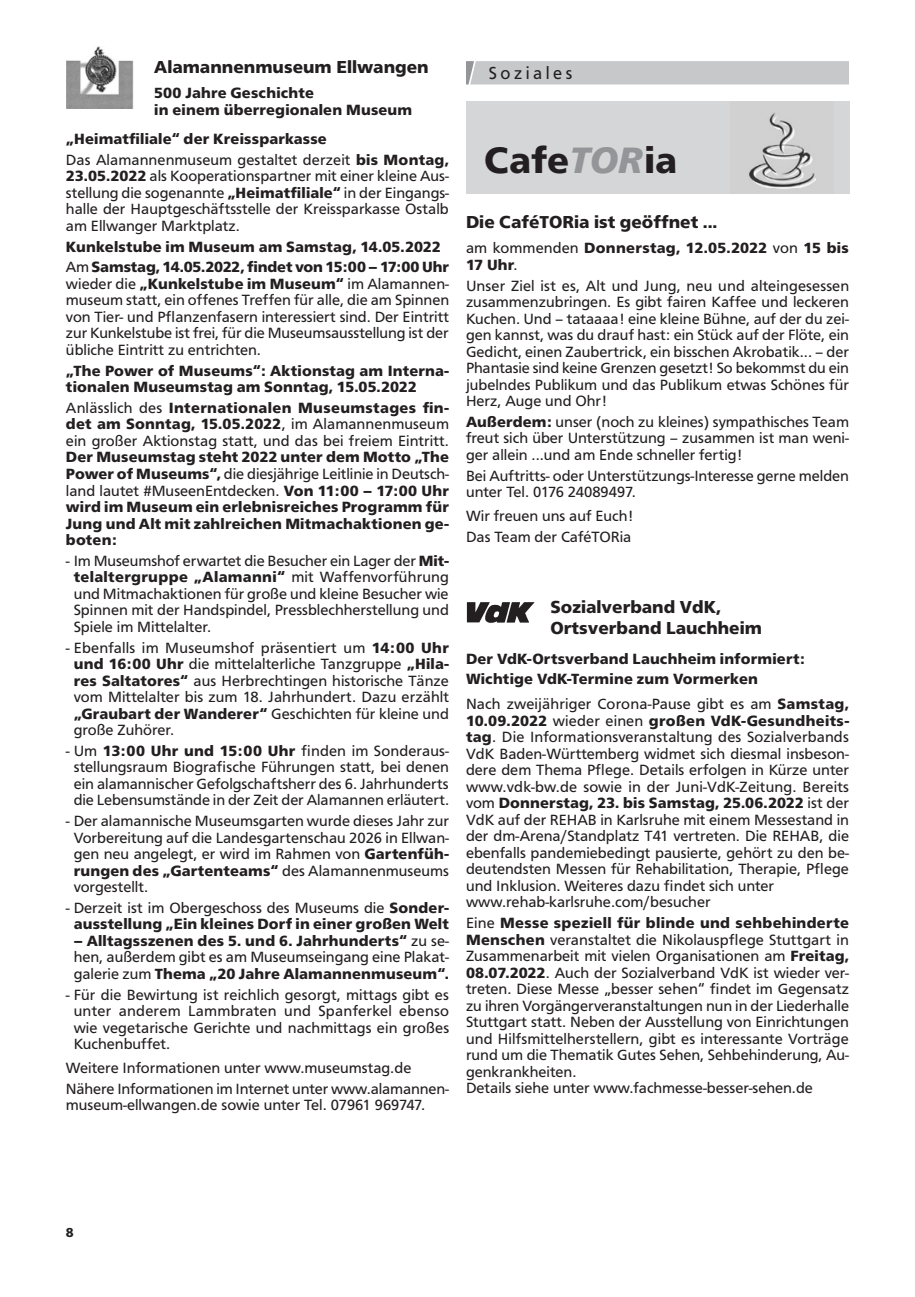
<style>
.page{position:relative;width:915px;height:1297px;background:#fff}
.page>*{position:absolute;margin:0;border:0;box-sizing:border-box;transform-origin:0 0}
.Zwischentitel_12p{font:700 38.1px "Frutus T";color:#231f20}
.t1{font:700 33.75px "Frutus T";color:#191919}
.Zwischentitel_12p-2{font:700 18px/21px "Frutus T";color:#231f20}
.t2{font:18px "Frutus T";color:#231f20;scale:.96 1}
.Grundtext__GT{font:15.3px/16.5px "Frutus T";color:#231f20;text-align:justify}
.Grundtext__GT-2{font:700 15.3px/16.5px "Frutus T";letter-spacing:.01em;color:#231f20}
.Grundtext_fett{font:700 15.3px/16.5px "Frutus T";letter-spacing:.01em;color:#231f20}
.t3{font:700 13.5px "Frutus T";color:#231f20}
.t4{font:12.45px/16.6px "Frutus T";color:#191919}
.t5{font:700 12.45px "Frutus T";color:#191919}
.t6{font:italic 12.45px/13.4px "Frutus T";letter-spacing:.01em;color:#191919}
.s1{font-weight:700}
.s2{font-weight:400}
.s3{font-style:italic;color:#6a6a6a}
.s4{font-style:italic;color:#939598}
.s5{font-style:italic}
</style>
<div class="page">
<div style="left:466px;top:61px;width:382px;height:24px;background:#c7c8ca"></div>
<img style="left:466px;top:602px;width:68px;height:20px">
<img style="left:67px;top:46px;width:67px;height:62px">
<div style="left:466px;top:101px;width:382px;height:92px;background:#d5d6d8"></div>
<div style="left:729px;top:101px;width:104px;height:93px;background:#d1d1d1"></div>
<img style="left:765px;top:187px;width:38px;height:2px">
<img style="left:749px;top:113px;width:66px;height:74px">
<p class="Zwischentitel_12p-2" style="left:154px;top:57px;width:276px">Alamannenmuseum Ellwangen</p>
<p class="Grundtext_fett" style="left:154px;top:85px;width:259px">500 Jahre Geschichte<br>in einem überregionalen Museum</p>
<p class="Grundtext__GT-2" style="left:66px;top:131px;width:262px">„Heimatfiliale“ der Kreissparkasse</p>
<p class="Grundtext__GT" style="left:66px;top:151px;width:384px">Das Alamannenmuseum gestaltet derzeit <span class="s1">bis Montag, 23.05.2022</span> als Kooperationspartner mit einer kleine Aus&shy;stellung die sogenannte <span class="s1">„Heimatfiliale“</span> in der Eingangs&shy;halle der Hauptgeschäftsstelle der Kreissparkasse Ostalb am Ellwanger Marktplatz.</p>
<p class="Grundtext__GT-2" style="left:66px;top:238px;width:376px">Kunkelstube im Museum am Samstag, 14.05.2022</p>
<p class="Grundtext__GT" style="left:66px;top:259px;width:384px">Am <span class="s1">Samstag, 14.05.2022, findet von 15:00 – 17:00 Uhr </span>wieder die <span class="s1">„Kunkelstube im Museum“</span> im Alamannen&shy;museum statt, ein offenes Treffen für alle, die am Spinnen von Tier- und Pflanzenfasern interessiert sind. Der Eintritt zur Kunkelstube ist frei, für die Museumsausstellung ist der übliche Eintritt zu entrichten.</p>
<p class="Grundtext__GT-2" style="left:66px;top:362px;width:384px">„The Power of Museums“: Aktionstag am Interna&shy;tionalen Museumstag am Sonntag, 15.05.2022</p>
<p class="Grundtext__GT-2" style="left:66px;top:399px;width:384px;text-align:justify"><span class="s2">Anlässlich des</span> Internationalen Museumstages fin&shy;det am Sonntag, 15.05.2022<span class="s2">, im Alamannenmuseum ein großer Aktionstag statt, und das bei freiem Eintritt.<br></span>Der Museumstag steht 2022 unter dem Motto „The Power of Museums“, <span class="s2">die diesjährige Leitlinie in Deutsch&shy;land lautet #MuseenEntdecken.</span> Von 11:00 – 17:00 Uhr wird im Museum ein erlebnisreiches Programm für Jung und Alt mit zahlreichen Mitmachaktionen ge&shy;boten:</p>
<p class="Grundtext__GT" style="left:74px;top:552px;width:377px;text-indent:-8px">- Im Museumshof erwartet die Besucher ein Lager der <span class="s1">Mit&shy;telaltergruppe „Alamanni“</span> mit Waffenvorführung und Mitmachaktionen für große und kleine Besucher wie Spinnen mit der Handspindel, Pressblechherstellung und Spiele im Mittelalter.</p>
<p class="Grundtext__GT" style="left:74px;top:639px;width:377px;text-indent:-8px">- Ebenfalls im Museumshof präsentiert um <span class="s1">14:00 Uhr und 16:00 Uhr</span> die mittelalterliche Tanzgruppe <span class="s1">„Hila&shy;res Saltatores“</span> aus Herbrechtingen historische Tänze vom Mittelalter bis zum 18. Jahrhundert. Dazu erzählt <span class="s1">„Graubart der Wanderer“</span> Geschichten für kleine und große Zuhörer.</p>
<p class="Grundtext__GT" style="left:66px;top:742px;width:384px;text-align:center">- Um <span class="s1">13:00 Uhr und 15:00 Uhr</span> finden im Sonderaus&shy;stellungsraum Biografische Führungen statt, bei denen ein alamannischer Gefolgschaftsherr des 6. Jahrhunderts die Lebensumstände in der Zeit der Alamannen erläutert.</p>
<p class="Grundtext__GT" style="left:74px;top:812px;width:376px;text-indent:-8px">- Der alamannische Museumsgarten wurde dieses Jahr zur Vorbereitung auf die Landesgartenschau 2026 in Ellwan&shy;gen neu angelegt, er wird im Rahmen von <span class="s1">Gartenfüh&shy;rungen des „Gartenteams“</span> des Alamannenmuseums vorgestellt.</p>
<p class="Grundtext__GT-2" style="left:66px;top:899px;width:384px;text-align:center"><span class="s2">- Derzeit ist im Obergeschoss des Museums die</span> Sonder&shy;ausstellung „Ein kleines Dorf in einer großen Welt</p>
<p class="Grundtext__GT-2" style="left:74px;top:932px;width:376px;text-align:justify">– Alltagsszenen des 5. und 6. Jahrhunderts“ <span class="s2">zu se&shy;hen, außerdem gibt es am Museumseingang eine Plakat&shy;galerie zum</span> Thema „20 Jahre Alamannenmuseum“.</p>
<p class="Grundtext__GT" style="left:74px;top:986px;width:377px;text-indent:-8px">- Für die Bewirtung ist reichlich gesorgt, mittags gibt es unter anderem Lammbraten und Spanferkel ebenso wie vegetarische Gerichte und nachmittags ein großes Kuchenbuffet.</p>
<p class="Grundtext__GT" style="left:66px;top:1059px;width:347px">Weitere Informationen unter www.museumstag.de</p>
<p class="Grundtext__GT" style="left:66px;top:1080px;width:384px">Nähere Informationen im Internet unter www.alamannen&shy;museum-ellwangen.de sowie unter Tel. 07961 969747.</p>
<p class="t2" style="left:489px;top:63px;width:88px">Soziales</p>
<p class="t1" style="left:540px;top:132px;width:161px">Cafe<span class="s3">Tor</span>ia</p>
<p class="Zwischentitel_12p" style="left:484px;top:138px;width:194px">Cafe<span class="s4">TOR</span>ia</p>
<p class="Zwischentitel_12p-2" style="left:466px;top:212px;width:253px">Die CaféTORia ist geöffnet ...</p>
<p class="Grundtext__GT-2" style="left:466px;top:240px;width:384px"><span class="s2">am kommenden</span> Donnerstag, 12.05.2022 <span class="s2">von</span> 15 bis<br>17 Uhr<span class="s2">.</span></p>
<p class="Grundtext__GT" style="left:466px;top:277px;width:384px">Unser Ziel ist es, Alt und Jung, neu und alteingesessen zusammenzubringen. Es gibt fairen Kaffee und leckeren Kuchen. Und – tataaaa! eine kleine Bühne, auf der du zei&shy;gen kannst, was du drauf hast: ein Stück auf der Flöte, ein Gedicht, einen Zaubertrick, ein bisschen Akrobatik... – der Phantasie sind keine Grenzen gesetzt! So bekommst du ein jubelndes Publikum und das Publikum etwas Schönes für Herz, Auge und Ohr!</p>
<p class="Grundtext__GT" style="left:466px;top:413px;width:384px"><span class="s1">Außerdem:</span> unser (noch zu kleines) sympathisches Team freut sich über Unterstützung – zusammen ist man weni&shy;ger allein ...und am Ende schneller fertig!</p>
<p class="Grundtext__GT" style="left:466px;top:467px;width:384px">Bei Auftritts- oder Unterstützungs-Interesse gerne melden unter Tel. 0176 24089497.</p>
<p class="Grundtext__GT" style="left:466px;top:507px;width:169px">Wir freuen uns auf Euch!</p>
<p class="Grundtext__GT" style="left:466px;top:528px;width:167px">Das Team der CaféTORia</p>
<p class="t5" style="left:540px;top:213px;width:177px"><span class="s2">•</span> am Donnerstag<span class="s2">,</span> 26.04.2018</p>
<p class="t5" style="left:540px;top:246px;width:244px">• in der Begegnungsstätte „Oberes Tor“</p>
<p class="t4" style="left:540px;top:279px;width:278px">Kommen kann jeder, der Zeit und Lust hat!<br>Spiel- und Malsachen sind vorhanden. Kaffee, Tee,</p>
<p class="t4" style="left:540px;top:310px;width:278px;line-height:13.4px">Getränke und Kuchen können wie gewohnt zum<br>Selbstkostenpreis gekauft werden.</p>
<p class="t4" style="left:540px;top:338px;width:228px;line-height:18.5px">Das Orgateam freut sich auf Ihr Kommen!<br><span class="s5">Aktuell suchen wir noch Duplo-</span></p>
<p class="t6" style="left:540px;top:372px;width:181px">steine und Spielsachen für den<br>Hof. Bitte ggf. gerne melden bei</p>
<p class="t5" style="left:540px;top:418px;width:173px"><span class="s2">Vorab schon</span> herzlichen Dank<span class="s2">!</span></p>
<p class="Zwischentitel_12p-2" style="left:550px;top:597px;width:213px">Sozialverband VdK,<br>Ortsverband Lauchheim</p>
<p class="Grundtext__GT-2" style="left:466px;top:650px;width:340px">Der VdK-Ortsverband Lauchheim informiert:</p>
<p class="Grundtext__GT-2" style="left:466px;top:671px;width:293px">Wichtige VdK-Termine zum Vormerken</p>
<p class="Grundtext__GT" style="left:466px;top:696px;width:384px;text-align:left">Nach zweijähriger Corona-Pause gibt es am <span class="s1">Samstag, 10.09.2022</span> wieder einen <span class="s1">großen VdK-Gesundheits&shy;tag</span>. Die Informationsveranstaltung des Sozialverbands VdK Baden-Württemberg widmet sich diesmal insbeson&shy;dere dem Thema Pflege. Details erfolgen in Kürze unter www.vdk-bw.de sowie in der Juni-VdK-Zeitung. Bereits vom <span class="s1">Donnerstag, 23. bis Samstag, 25.06.2022</span> ist der VdK auf der REHAB in Karlsruhe mit einem Messestand in der dm-Arena/Standplatz T41 vertreten. Die REHAB, die ebenfalls pandemiebedingt pausierte, gehört zu den be&shy;deutendsten Messen für Rehabilitation, Therapie, Pflege und Inklusion. Weiteres dazu findet sich unter www.rehab-karlsruhe.com/besucher</p>
<p class="Grundtext__GT" style="left:466px;top:915px;width:384px;text-align:left">Eine <span class="s1">Messe speziell für blinde und sehbehinderte Menschen</span> veranstaltet die Nikolauspflege Stuttgart in Zusammenarbeit mit vielen Organisationen am <span class="s1">Freitag, 08.07.2022</span>. Auch der Sozialverband VdK ist wieder ver&shy;treten. Diese Messe „besser sehen“ findet im Gegensatz zu ihren Vorgängerveranstaltungen nun in der Liederhalle Stuttgart statt. Neben der Ausstellung von Einrichtungen und Hilfsmittelherstellern, gibt es interessante Vorträge rund um die Thematik Gutes Sehen, Sehbehinderung, Au&shy;genkrankheiten.<br>Details siehe unter www.fachmesse-besser-sehen.de</p>
<p class="t3" style="left:66px;top:1225px;width:9px">8</p>
</div>
